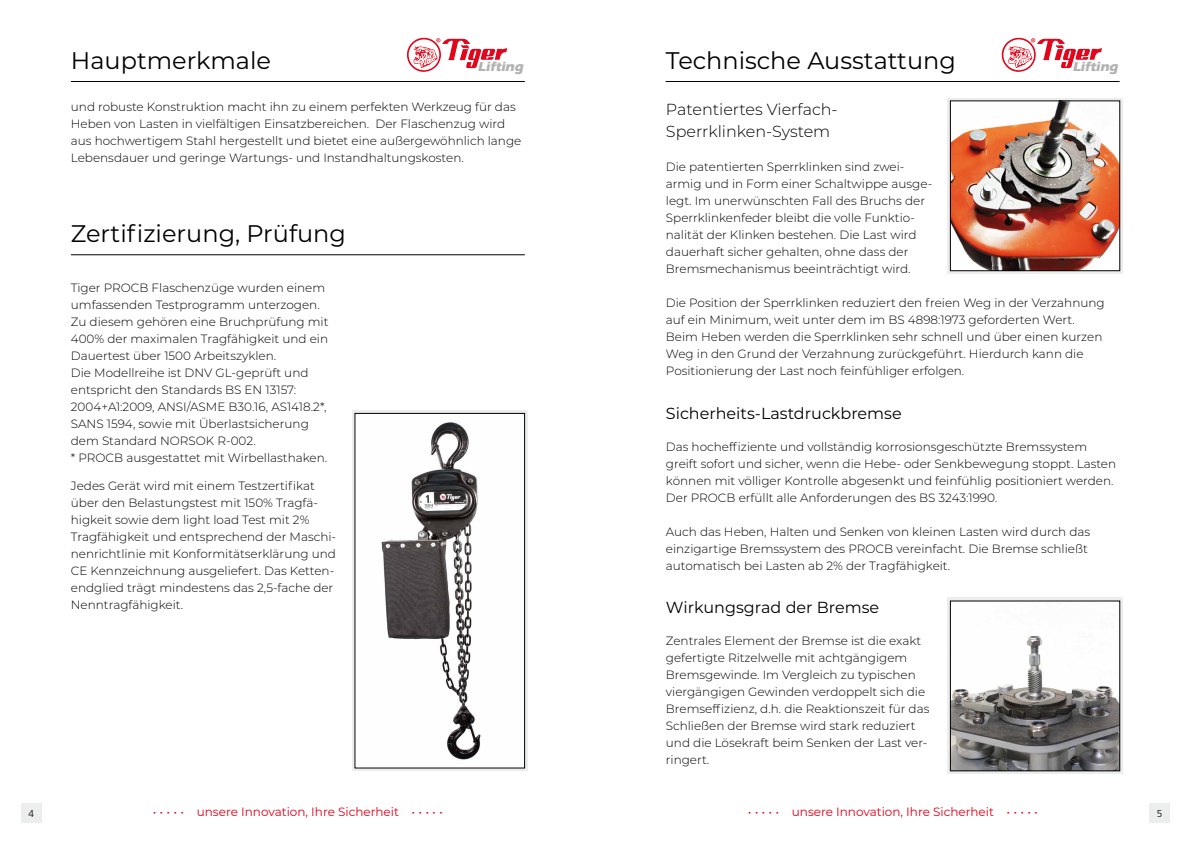
<style>
.page{position:relative;width:1191px;height:842px;background:#fff}
.page>*{position:absolute;margin:0;border:0;box-sizing:border-box;transform-origin:0 0}
.t1{font:24px "Montserrat";color:#000}
.t2{font:16px "Montserrat";color:#000}
.t3{font:300 16px/22px "Montserrat";color:#000}
.t4{font:700 13.5px "Eras ITC";color:#b3b2b3}
.t5{font:300 12px/17px "Montserrat";color:#000}
.t6{font:12px "Montserrat";color:#e2001a}
.t7{font:300 10px "Frutiger";color:#000}
</style>
<div class="page">
<div style="left:21px;top:803px;width:21px;height:19px;background:#eceded"></div>
<svg style="left:407px;top:38px;width:100px;height:34px"></svg>
<hr style="left:71px;top:81px;width:454px;height:1px;background:#000">
<div style="left:1149px;top:803px;width:21px;height:19px;background:#eceded"></div>
<svg style="left:1001px;top:38px;width:101px;height:34px"></svg>
<hr style="left:665px;top:81px;width:454px;height:1px;background:#000">
<svg style="left:352px;top:411px;width:175px;height:360px;background:#cfd0d0"></svg>
<hr style="left:71px;top:254px;width:454px;height:1px;background:#000">
<img style="left:357px;top:415px;width:166px;height:351px">
<div style="left:355px;top:413px;width:170px;height:355px;border:1px solid #000"></div>
<svg style="left:947px;top:98px;width:175px;height:176px;background:#d1d2d2"></svg>
<svg style="left:947px;top:598px;width:175px;height:176px;background:#d1d2d2"></svg>
<img style="left:952px;top:103px;width:166px;height:166px">
<div style="left:950px;top:101px;width:170px;height:170px;border:1px solid #000"></div>
<img style="left:952px;top:603px;width:166px;height:166px">
<div style="left:950px;top:601px;width:170px;height:170px;border:1px solid #000"></div>
<p class="t7" style="left:28px;top:807px;width:7px">4</p>
<h1 class="t1" style="left:71px;top:44px;width:202px">Hauptmerkmale</h1>
<p class="t4" style="left:478px;top:58px;width:49px">Lifting</p>
<p class="t5" style="left:71px;top:98px;width:452px">und robuste Konstruktion macht ihn zu einem perfekten Werkzeug für das Heben von Lasten in vielfältigen Einsatzbereichen. Der Flaschenzug wird aus hochwertigem Stahl hergestellt und bietet eine außergewöhnlich lange Lebensdauer und geringe Wartungs- und Instandhaltungskosten.</p>
<h1 class="t1" style="left:71px;top:217px;width:277px">Zertifizierung, Prüfung</h1>
<p class="t5" style="left:71px;top:279px;width:259px">Tiger PROCB Flaschenzüge wurden einem umfassenden Testprogramm unterzogen.<br>Zu diesem gehören eine Bruchprüfung mit 400% der maximalen Tragfähigkeit und ein Dauertest über 1500 Arbeitszyklen.<br>Die Modellreihe ist DNV GL-geprüft und entspricht den Standards BS EN 13157:<br>2004+A1:2009, ANSI/ASME B30.16, AS1418.2*, SANS 1594, sowie mit Überlastsicherung dem Standard NORSOK R-002.<br>* PROCB ausgestattet mit Wirbellasthaken.</p>
<p class="t5" style="left:71px;top:477px;width:267px">Jedes Gerät wird mit einem Testzertifikat über den Belastungstest mit 150% Tragfä&shy;higkeit sowie dem light load Test mit 2% Tragfähigkeit und entsprechend der Maschi&shy;nenrichtlinie mit Konformitätserklärung und CE Kennzeichnung ausgeliefert. Das Ketten&shy;endglied trägt mindestens das 2,5-fache der Nenntragfähigkeit.</p>
<h1 class="t1" style="left:666px;top:44px;width:291px">Technische Ausstattung</h1>
<h2 class="t3" style="left:666px;top:98px;width:173px">Patentiertes Vierfach-<br>Sperrklinken-System</h2>
<p class="t5" style="left:666px;top:158px;width:268px">Die patentierten Sperrklinken sind zwei&shy;armig und in Form einer Schaltwippe ausge&shy;legt. Im unerwünschten Fall des Bruchs der Sperrklinkenfeder bleibt die volle Funktio&shy;nalität der Klinken bestehen. Die Last wird dauerhaft sicher gehalten, ohne dass der Bremsmechanismus beeinträchtigt wird.</p>
<p class="t5" style="left:666px;top:294px;width:440px">Die Position der Sperrklinken reduziert den freien Weg in der Verzahnung auf ein Minimum, weit unter dem im BS 4898:1973 geforderten Wert.<br>Beim Heben werden die Sperrklinken sehr schnell und über einen kurzen Weg in den Grund der Verzahnung zurückgeführt. Hierdurch kann die Positionierung der Last noch feinfühliger erfolgen.</p>
<h2 class="t2" style="left:666px;top:403px;width:237px">Sicherheits-Lastdruckbremse</h2>
<p class="t5" style="left:666px;top:438px;width:452px">Das hocheffiziente und vollständig korrosionsgeschützte Bremssystem greift sofort und sicher, wenn die Hebe- oder Senkbewegung stoppt. Lasten können mit völliger Kontrolle abgesenkt und feinfühlig positioniert werden.<br>Der PROCB erfüllt alle Anforderungen des BS 3243:1990.</p>
<p class="t5" style="left:666px;top:523px;width:426px">Auch das Heben, Halten und Senken von kleinen Lasten wird durch das einzigartige Bremssystem des PROCB vereinfacht. Die Bremse schließt automatisch bei Lasten ab 2% der Tragfähigkeit.</p>
<h2 class="t2" style="left:666px;top:597px;width:215px">Wirkungsgrad der Bremse</h2>
<p class="t5" style="left:666px;top:632px;width:265px">Zentrales Element der Bremse ist die exakt gefertigte Ritzelwelle mit achtgängigem Bremsgewinde. Im Vergleich zu typischen viergängigen Gewinden verdoppelt sich die Bremseffizienz, d.h. die Reaktionszeit für das Schließen der Bremse wird stark reduziert und die Lösekraft beim Senken der Last ver&shy;ringert.</p>
<p class="t4" style="left:1072px;top:58px;width:49px">Lifting</p>
<p class="t6" style="left:153px;top:803px;width:292px">• • • • • unsere Innovation, Ihre Sicherheit • • • • •</p>
<p class="t7" style="left:1157px;top:807px;width:7px">5</p>
<p class="t6" style="left:747px;top:803px;width:292px">• • • • • unsere Innovation, Ihre Sicherheit • • • • •</p>
</div>
